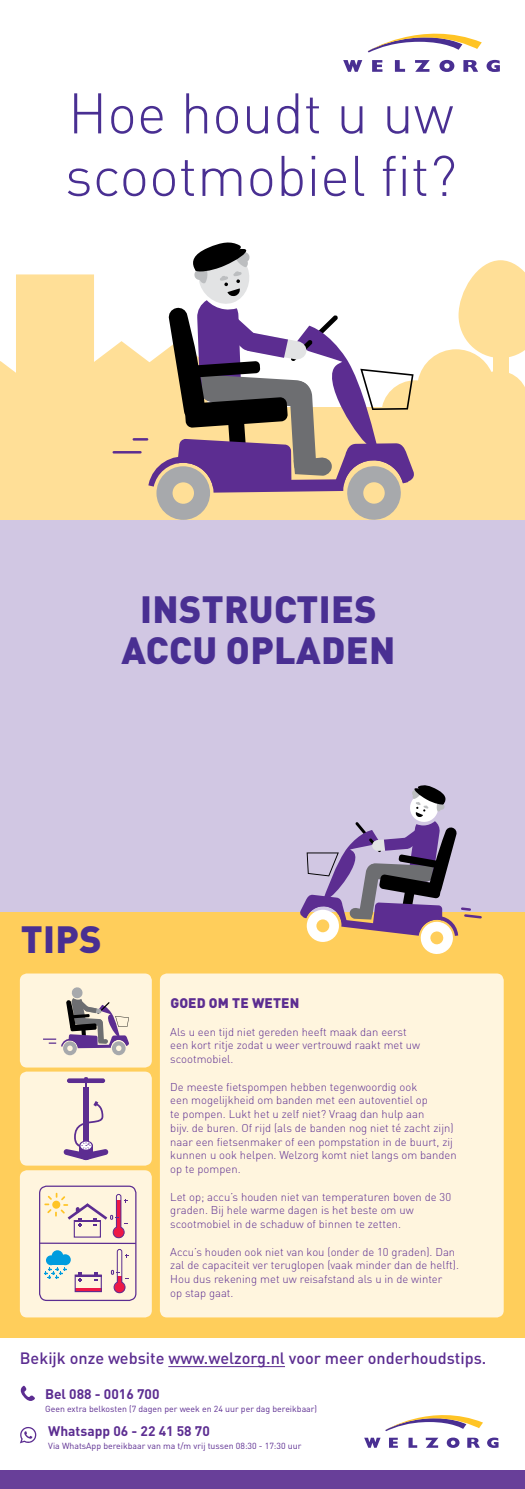
<style>
.page{position:relative;width:525px;height:1489px;background:#fff}
.page>*{position:absolute;margin:0;border:0;box-sizing:border-box;transform-origin:0 0}
.t1{font:300 56.25px/62.5px "DIN Pro";color:#492f92}
.t2{font:900 37.5px/41.2px "DIN Pro";letter-spacing:.01em;color:#492f92;text-align:center}
.t3{font:500 16.25px "DIN Pro";color:#5c2d91}
.t4{font:700 13.75px "DIN Pro";color:#5c2d91}
.t5{font:900 13.75px "DIN Pro";letter-spacing:.01em;color:#5c2d91}
.t6{font:300 11.25px/13.8px "DIN Pro";color:#5c2d91}
.t7{font:8.75px "DIN Pro";color:#5c2d91}
</style>
<div class="page">
<div style="left:0;top:911px;width:524px;height:426px;background:#ffce5b"></div>
<div style="left:20px;top:973px;width:132px;height:94px;background:#fff5de;border-radius:7px"></div>
<div style="left:160px;top:973px;width:343px;height:344px;background:#fff5de;border-radius:7px"></div>
<div style="left:20px;top:1071px;width:132px;height:94px;background:#fff5de;border-radius:7px"></div>
<div style="left:20px;top:1170px;width:132px;height:147px;background:#fff5de;border-radius:7px"></div>
<div style="left:0;top:520px;width:524px;height:391px;background:#d1c7e3"></div>
<div style="left:39px;top:1185px;width:97px;height:115px;border:1px solid #5c2d91;border-radius:7px"></div>
<div style="left:83px;top:1087px;width:6px;height:70px;background:#5c2d91"></div>
<hr style="left:85px;top:1081px;width:2px;height:71px;background:#5c2d91">
<svg style="left:67px;top:1078px;width:38px;height:4px"></svg>
<svg style="left:63px;top:1101px;width:45px;height:59px"></svg>
<svg style="left:44px;top:1192px;width:84px;height:46px"></svg>
<hr style="left:75px;top:1288px;width:26px;height:3px;background:#ed1846">
<div style="left:75px;top:1274px;width:27px;height:17px;border:1px solid #5c2d91"></div>
<svg style="left:78px;top:1272px;width:4px;height:9px"></svg>
<svg style="left:94px;top:1272px;width:3px;height:8px"></svg>
<hr style="left:75px;top:1274px;width:26px;height:2px;background:#5c2d91">
<div style="left:46px;top:1255px;width:10px;height:10px;background:#009cde;border-radius:50%"></div>
<div style="left:60px;top:1254px;width:11px;height:11px;background:#009cde;border-radius:50%"></div>
<div style="left:52px;top:1250px;width:11px;height:11px;background:#009cde;border-radius:50%"></div>
<div style="left:51px;top:1259px;width:15px;height:6px;background:#009cde"></div>
<svg style="left:44px;top:1267px;width:23px;height:11px"></svg>
<svg style="left:111px;top:1248px;width:18px;height:45px"></svg>
<hr style="left:39px;top:1242px;width:97px;height:1px;background:#5c2d91">
<svg style="left:43px;top:987px;width:86px;height:68px"></svg>
<svg style="left:0;top:242px;width:524px;height:278px"></svg>
<svg style="left:298px;top:785px;width:185px;height:169px"></svg>
<svg style="left:364px;top:1437px;width:16px;height:10px"></svg>
<svg style="left:389px;top:1437px;width:8px;height:10px"></svg>
<svg style="left:408px;top:1437px;width:9px;height:10px"></svg>
<svg style="left:425px;top:1437px;width:13px;height:10px"></svg>
<svg style="left:446px;top:1437px;width:13px;height:10px"></svg>
<svg style="left:467px;top:1437px;width:12px;height:10px"></svg>
<svg style="left:487px;top:1437px;width:11px;height:10px"></svg>
<svg style="left:385px;top:1415px;width:97px;height:15px"></svg>
<svg style="left:343px;top:60px;width:19px;height:12px"></svg>
<svg style="left:372px;top:60px;width:10px;height:12px"></svg>
<svg style="left:394px;top:60px;width:11px;height:12px"></svg>
<svg style="left:415px;top:60px;width:14px;height:12px"></svg>
<svg style="left:439px;top:60px;width:15px;height:12px"></svg>
<svg style="left:463px;top:60px;width:15px;height:12px"></svg>
<svg style="left:486px;top:60px;width:13px;height:12px"></svg>
<svg style="left:367px;top:33px;width:114px;height:19px"></svg>
<hr style="left:168px;top:1365px;width:117px;height:1px;background:#5c2d91">
<div style="left:0;top:1470px;width:524px;height:18px;background:#683f99"></div>
<svg style="left:20px;top:1385px;width:15px;height:15px"></svg>
<svg style="left:20px;top:1427px;width:16px;height:16px"></svg>
<p class="t1" style="left:65px;top:79px;width:393px">Hoe houdt u uw scootmobiel fit?</p>
<p class="t2" style="left:121px;top:587px;width:275px">INSTRUCTIES<br>ACCU OPLADEN</p>
<p class="t2" style="left:21px;top:917px;width:82px">TIPS</p>
<p class="t5" style="left:170px;top:993px;width:130px">GOED OM TE WETEN</p>
<p class="t6" style="left:170px;top:1024px;width:238px">Als u een tijd niet gereden heeft maak dan eerst</p>
<p class="t6" style="left:170px;top:1037px;width:251px">een kort ritje zodat u weer vertrouwd raakt met uw</p>
<p class="t6" style="left:170px;top:1051px;width:65px">scootmobiel.</p>
<p class="t6" style="left:170px;top:1079px;width:248px">De meeste fietspompen hebben tegenwoordig ook</p>
<p class="t6" style="left:170px;top:1092px;width:259px">een mogelijkheid om banden met een autoventiel op</p>
<p class="t6" style="left:170px;top:1106px;width:255px">te pompen. Lukt het u zelf niet? Vraag dan hulp aan</p>
<p class="t6" style="left:170px;top:1120px;width:285px">bijv. de buren. Of rijd (als de banden nog niet té zacht zijn)</p>
<p class="t6" style="left:170px;top:1134px;width:284px">naar een fietsenmaker of een pompstation in de buurt, zij</p>
<p class="t6" style="left:170px;top:1147px;width:288px">kunnen u ook helpen. Welzorg komt niet langs om banden</p>
<p class="t6" style="left:170px;top:1161px;width:72px">op te pompen.</p>
<p class="t6" style="left:170px;top:1189px;width:282px">Let op; accu’s houden niet van temperaturen boven de 30</p>
<p class="t6" style="left:170px;top:1202px;width:245px">graden. Bij hele warme dagen is het beste om uw</p>
<p class="t6" style="left:170px;top:1216px;width:232px">scootmobiel in de schaduw of binnen te zetten.</p>
<p class="t6" style="left:170px;top:1244px;width:290px">Accu’s houden ook niet van kou (onder de 10 graden). Dan zal de capaciteit ver teruglopen (vaak minder dan de helft).<br>Hou dus rekening met uw reisafstand als u in de winter<br>op stap gaat.</p>
<p class="t3" style="left:20px;top:1347px;width:467px">Bekijk onze website www.welzorg.nl voor meer onderhoudstips.</p>
<p class="t4" style="left:45px;top:1384px;width:116px">Bel 088 - 0016 700</p>
<p class="t7" style="left:45px;top:1402px;width:273px">Geen extra belkosten (7 dagen per week en 24 uur per dag bereikbaar)</p>
<p class="t4" style="left:48px;top:1421px;width:163px">Whatsapp 06 - 22 41 58 70</p>
<p class="t7" style="left:48px;top:1439px;width:254px">Via WhatsApp bereikbaar van ma t/m vrij tussen 08:30 - 17:30 uur</p>
</div>
